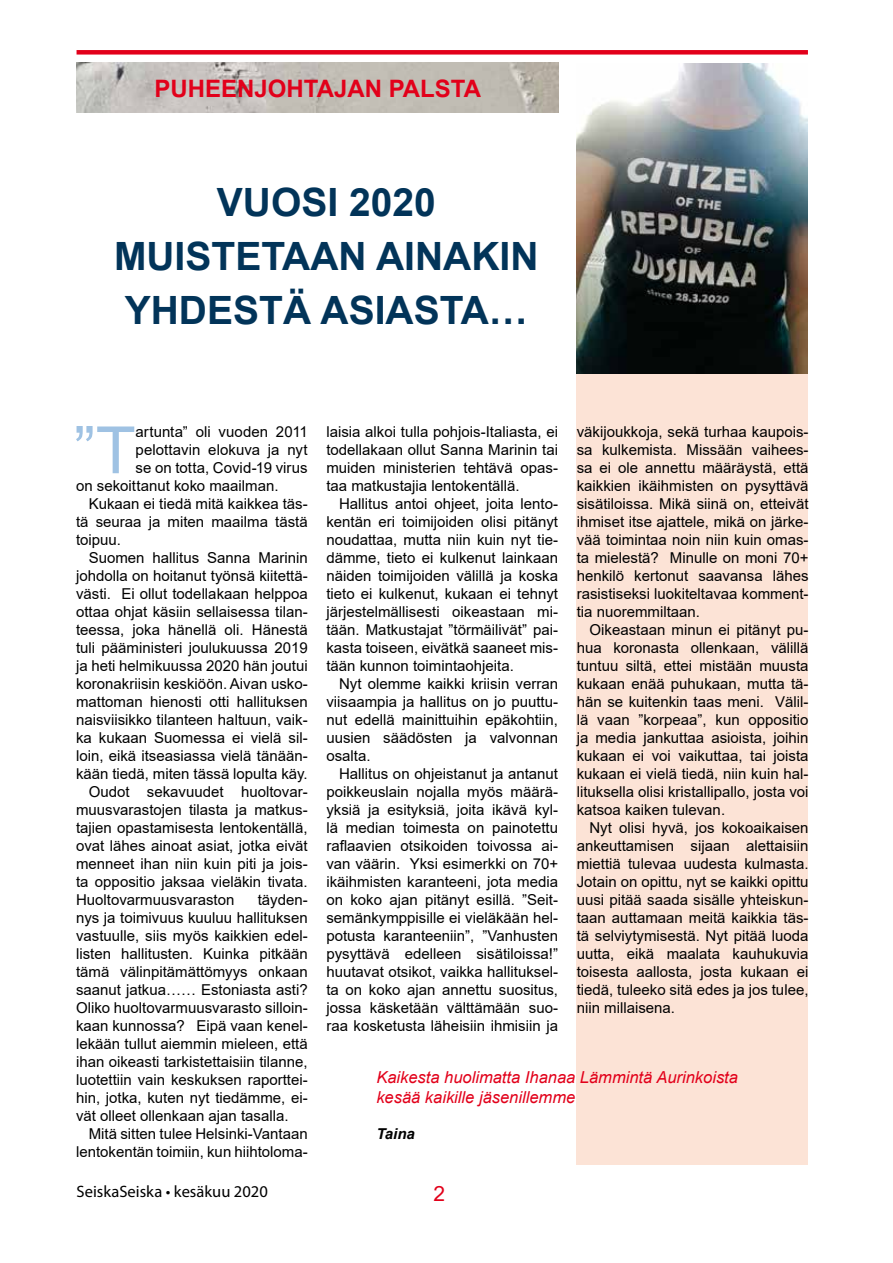
<style>
.page{position:relative;width:893px;height:1263px;background:#fff}
.page>*{position:absolute;margin:0;border:0;box-sizing:border-box;transform-origin:0 0}
.t1{font:65.25px "Arial";color:#9fc2e3}
.t2{font:700 39px/54px "Arial";color:#023459;text-align:center}
.t3{font:700 24px "Arial";color:#e2001a}
.t4{font:21px "Arial";color:#e2001a}
.t5{font:italic 16.5px/19.8px "Arial";color:#e2001a}
.t6{font:16.5px "Myriad Pro";color:#000}
.t7{font:15px/18px "Arial";color:#000;text-align:justify}
.t8{font:italic 700 15px "Arial";color:#000}
</style>
<div class="page">
<div style="left:576px;top:64px;width:232px;height:1101px;background:#fce3d6"></div>
<div style="left:77px;top:50px;width:731px;height:5px;background:#e2001a"></div>
<img style="left:77px;top:63px;width:481px;height:50px">
<img style="left:576px;top:64px;width:232px;height:310px">
<h3 class="t3" style="left:154px;top:72px;width:328px">PUHEENJOHTAJAN PALSTA</h3>
<h2 class="t2" style="left:114px;top:175px;width:426px">VUOSI 2020<br>MUISTETAAN AINAKIN<br>YHDESTÄ ASIASTA…</h2>
<h1 class="t1" style="left:74px;top:405px;width:63px">”T</h1>
<p class="t7" style="left:136px;top:423px;width:174px">artunta” oli vuoden 2011</p>
<p class="t7" style="left:136px;top:441px;width:174px">pelottavin elokuva ja nyt</p>
<p class="t7" style="left:136px;top:459px;width:174px">se on totta, Covid-19 virus</p>
<p class="t7" style="left:76px;top:477px;width:204px">on sekoittanut koko maailman.</p>
<p class="t7" style="left:89px;top:495px;width:220px">Kukaan ei tiedä mitä kaikkea täs-</p>
<p class="t7" style="left:76px;top:513px;width:233px">tä seuraa ja miten maailma tästä</p>
<p class="t7" style="left:76px;top:531px;width:47px">toipuu.</p>
<p class="t7" style="left:89px;top:549px;width:220px">Suomen hallitus Sanna Marinin</p>
<p class="t7" style="left:76px;top:567px;width:233px">johdolla on hoitanut työnsä kiitettä-</p>
<p class="t7" style="left:76px;top:585px;width:233px">västi. Ei ollut todellakaan helppoa</p>
<p class="t7" style="left:76px;top:603px;width:233px">ottaa ohjat käsiin sellaisessa tilan-</p>
<p class="t7" style="left:76px;top:621px;width:233px">teessa, joka hänellä oli. Hänestä</p>
<p class="t7" style="left:76px;top:639px;width:233px">tuli pääministeri joulukuussa 2019</p>
<p class="t7" style="left:76px;top:657px;width:233px">ja heti helmikuussa 2020 hän joutui</p>
<p class="t7" style="left:76px;top:675px;width:233px">koronakriisin keskiöön. Aivan usko-</p>
<p class="t7" style="left:76px;top:693px;width:233px">mattoman hienosti otti hallituksen</p>
<p class="t7" style="left:76px;top:711px;width:233px">naisviisikko tilanteen haltuun, vaik-</p>
<p class="t7" style="left:76px;top:729px;width:233px">ka kukaan Suomessa ei vielä sil-</p>
<p class="t7" style="left:76px;top:747px;width:233px">loin, eikä itseasiassa vielä tänään-</p>
<p class="t7" style="left:76px;top:765px;width:233px">kään tiedä, miten tässä lopulta käy.</p>
<p class="t7" style="left:89px;top:783px;width:220px">Oudot sekavuudet huoltovar-</p>
<p class="t7" style="left:76px;top:801px;width:233px">muusvarastojen tilasta ja matkus-</p>
<p class="t7" style="left:76px;top:819px;width:233px">tajien opastamisesta lentokentällä,</p>
<p class="t7" style="left:76px;top:837px;width:233px">ovat lähes ainoat asiat, jotka eivät</p>
<p class="t7" style="left:76px;top:855px;width:233px">menneet ihan niin kuin piti ja jois-</p>
<p class="t7" style="left:76px;top:873px;width:233px">ta oppositio jaksaa vieläkin tivata.</p>
<p class="t7" style="left:76px;top:891px;width:160px">Huoltovarmuusvaraston</p>
<p class="t7" style="left:76px;top:891px;width:233px;text-indent:182px">täyden&shy;nys ja toimivuus kuuluu hallituksen vastuulle, siis myös kaikkien edel&shy;listen hallitusten. Kuinka pitkään tämä välinpitämättömyys onkaan saanut jatkua…… Estoniasta asti?<br>Oliko huoltovarmuusvarasto silloin&shy;kaan kunnossa? Eipä vaan kenel&shy;lekään tullut aiemmin mieleen, että ihan oikeasti tarkistettaisiin tilanne, luotettiin vain keskuksen raporttei&shy;hin, jotka, kuten nyt tiedämme, ei&shy;vät olleet ollenkaan ajan tasalla.</p>
<p class="t7" style="left:76px;top:1125px;width:233px;text-align:right">Mitä sitten tulee Helsinki-Vantaan lentokentän toimiin, kun hiihtoloma-</p>
<p class="t7" style="left:326px;top:423px;width:233px">laisia alkoi tulla pohjois-Italiasta, ei todellakaan ollut Sanna Marinin tai muiden ministerien tehtävä opas&shy;taa matkustajia lentokentällä.</p>
<p class="t7" style="left:326px;top:495px;width:233px;text-indent:13px">Hallitus antoi ohjeet, joita lento&shy;kentän eri toimijoiden olisi pitänyt noudattaa, mutta niin kuin nyt tie&shy;dämme, tieto ei kulkenut lainkaan näiden toimijoiden välillä ja koska tieto ei kulkenut, kukaan ei tehnyt järjestelmällisesti oikeastaan mi&shy;tään. Matkustajat ”törmäilivät” pai&shy;kasta toiseen, eivätkä saaneet mis&shy;tään kunnon toimintaohjeita.</p>
<p class="t7" style="left:326px;top:675px;width:233px;text-indent:13px">Nyt olemme kaikki kriisin verran viisaampia ja hallitus on jo puuttu&shy;nut edellä mainittuihin epäkohtiin, uusien säädösten ja valvonnan osalta.</p>
<p class="t7" style="left:326px;top:765px;width:233px;text-indent:13px">Hallitus on ohjeistanut ja antanut poikkeuslain nojalla myös määrä&shy;yksiä ja esityksiä, joita ikävä kyl&shy;lä median toimesta on painotettu raflaavien otsikoiden toivossa ai&shy;van väärin. Yksi esimerkki on 70+ ikäihmisten karanteeni, jota media on koko ajan pitänyt esillä. ”Seit&shy;semänkymppisille ei vieläkään hel&shy;potusta karanteeniin”, ”Vanhusten pysyttävä edelleen sisätiloissa!” huutavat otsikot, vaikka hallituksel&shy;ta on koko ajan annettu suositus, jossa käsketään välttämään suo&shy;raa kosketusta läheisiin ihmisiin ja</p>
<p class="t7" style="left:577px;top:423px;width:233px">väkijoukkoja, sekä turhaa kaupois&shy;sa kulkemista. Missään vaihees&shy;sa ei ole annettu määräystä, että kaikkien ikäihmisten on pysyttävä sisätiloissa. Mikä siinä on, etteivät ihmiset itse ajattele, mikä on järke&shy;vää toimintaa noin niin kuin omas&shy;ta mielestä? Minulle on moni 70+ henkilö kertonut saavansa lähes rasistiseksi luokiteltavaa komment&shy;tia nuoremmiltaan.</p>
<p class="t7" style="left:577px;top:621px;width:233px;text-indent:13px">Oikeastaan minun ei pitänyt pu&shy;hua koronasta ollenkaan, välillä tuntuu siltä, ettei mistään muusta kukaan enää puhukaan, mutta tä&shy;hän se kuitenkin taas meni. Välil&shy;lä vaan ”korpeaa”, kun oppositio ja media jankuttaa asioista, joihin kukaan ei voi vaikuttaa, tai joista kukaan ei vielä tiedä, niin kuin hal&shy;lituksella olisi kristallipallo, josta voi katsoa kaiken tulevan.</p>
<p class="t7" style="left:577px;top:819px;width:233px;text-indent:13px">Nyt olisi hyvä, jos kokoaikaisen ankeuttamisen sijaan alettaisiin miettiä tulevaa uudesta kulmasta.<br>Jotain on opittu, nyt se kaikki opittu uusi pitää saada sisälle yhteiskun&shy;taan auttamaan meitä kaikkia täs&shy;tä selviytymisestä. Nyt pitää luoda uutta, eikä maalata kauhukuvia toisesta aallosta, josta kukaan ei tiedä, tuleeko sitä edes ja jos tulee, niin millaisena.</p>
<p class="t5" style="left:376px;top:1067px;width:363px">Kaikesta huolimatta Ihanaa Lämmintä Aurinkoista kesää kaikille jäsenillemme</p>
<p class="t8" style="left:376px;top:1123px;width:40px">Taina</p>
<p class="t6" style="left:77px;top:1181px;width:193px">SeiskaSeiska • kesäkuu 2020</p>
<h3 class="t4" style="left:434px;top:1179px;width:13px">2</h3>
</div>
